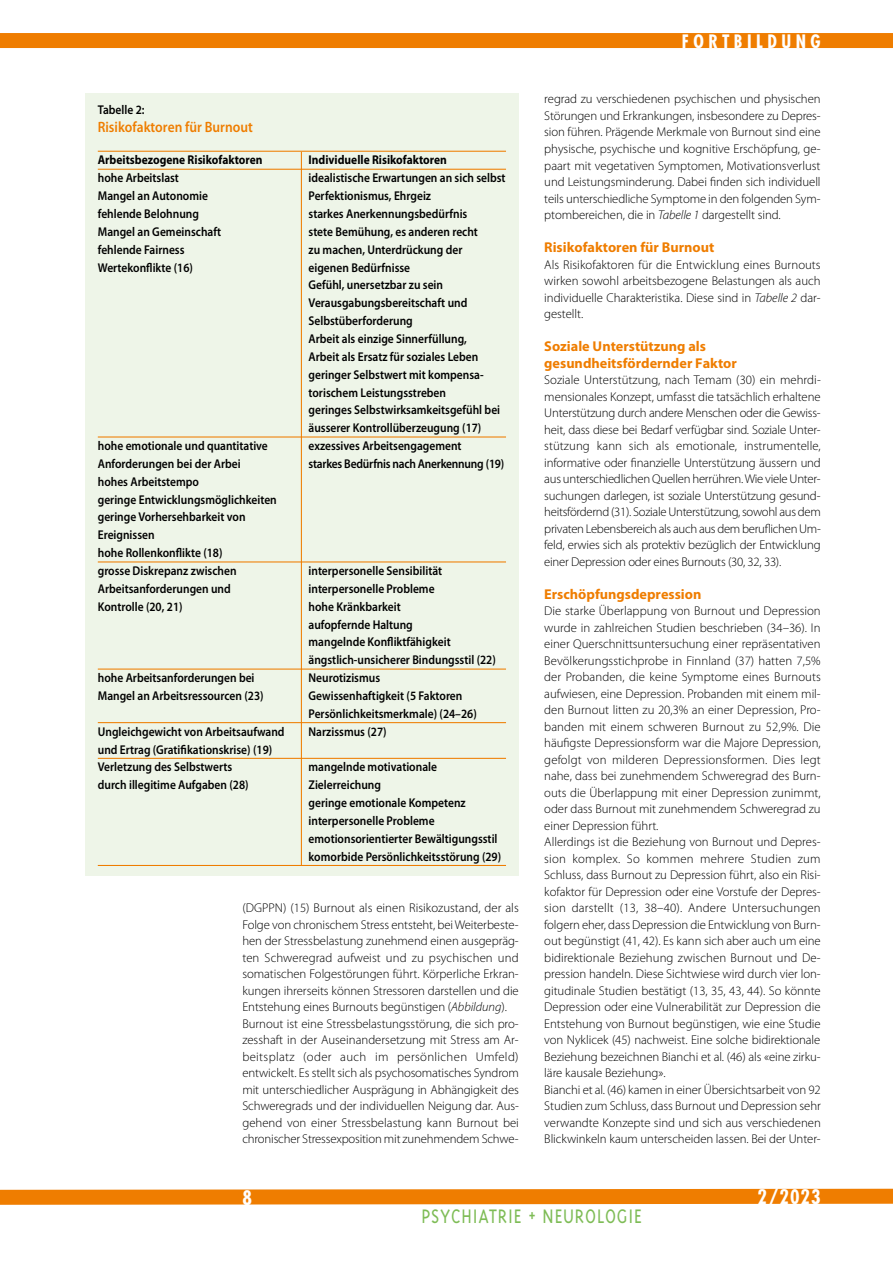
<style>
.page{position:relative;width:893px;height:1263px;background:#fff}
.page>*{position:absolute;margin:0;border:0;box-sizing:border-box;transform-origin:0 0}
.t1{font:300 22.5px "Triplex";letter-spacing:.04em;color:#7ebc56;scale:.88 1}
.t2{font:700 condensed 19.5px "Futura";color:#fff}
.t3{font:700 condensed 18px "Futura";letter-spacing:.25em;color:#fff}
.t4{font:600 15px "Myriad Pro";color:#ef7d00;scale:.9 1}
.t5{font:700 14.25px/16.5px "Myriad Pro";color:#ef7d00}
.t6{font:300 12.75px/16.5px "Myriad Pro";letter-spacing:-.005em;color:#000;text-align:justify}
.t7{font:600 12.75px/17.9px "Myriad Pro";color:#000;scale:.9 1}
.t8{font:700 12.75px "Myriad Pro";color:#000;scale:.9 1}
.t9{font:600 12.75px "Myriad Pro";letter-spacing:-.02em;color:#000;scale:.9 1}
.s1{font-style:italic}
</style>
<div class="page">
<div style="left:0;top:33px;width:893px;height:15px;background:#ef7d00"></div>
<svg style="left:0;top:1188px;width:893px;height:17px;background:#f08c1d"></svg>
<div style="left:85px;top:94px;width:434px;height:782px;background:#eef5e8"></div>
<hr style="left:98px;top:151px;width:408px;height:1px;background:#ef7d00">
<hr style="left:98px;top:169px;width:408px;height:1px;background:#ef7d00">
<hr style="left:98px;top:436px;width:408px;height:1px;background:#ef7d00">
<hr style="left:98px;top:561px;width:408px;height:1px;background:#ef7d00">
<hr style="left:98px;top:668px;width:408px;height:2px;background:#ef7d00">
<hr style="left:98px;top:722px;width:408px;height:1px;background:#ef7d00">
<hr style="left:98px;top:758px;width:408px;height:1px;background:#ef7d00">
<hr style="left:98px;top:865px;width:408px;height:1px;background:#ef7d00">
<hr style="left:301px;top:152px;width:1px;height:714px;background:#ef7d00">
<p class="t7" style="left:98px;top:101px;width:53px">Tabelle 2:</p>
<p class="t4" style="left:98px;top:119px;width:174px">Risikofaktoren für Burnout</p>
<p class="t8" style="left:98px;top:153px;width:184px">Arbeitsbezogene Risikofaktoren</p>
<p class="t8" style="left:309px;top:153px;width:155px">Individuelle Risikofaktoren</p>
<p class="t7" style="left:98px;top:169px;width:92px">hohe Arbeitslast</p>
<p class="t7" style="left:309px;top:169px;width:220px">idealistische Erwartungen an sich selbst</p>
<p class="t7" style="left:98px;top:187px;width:124px">Mangel an Autonomie</p>
<p class="t7" style="left:309px;top:187px;width:138px">Perfektionismus, Ehrgeiz</p>
<p class="t7" style="left:98px;top:205px;width:114px">fehlende Belohnung</p>
<p class="t7" style="left:309px;top:205px;width:178px">starkes Anerkennungsbedürfnis</p>
<p class="t7" style="left:98px;top:223px;width:139px">Mangel an Gemeinschaft</p>
<p class="t7" style="left:309px;top:223px;width:190px">stete Bemühung, es anderen recht</p>
<p class="t7" style="left:98px;top:241px;width:98px">fehlende Fairness</p>
<p class="t7" style="left:309px;top:241px;width:173px">zu machen, Unterdrückung der</p>
<p class="t7" style="left:98px;top:259px;width:107px">Wertekonflikte (16)</p>
<p class="t7" style="left:309px;top:259px;width:214px">eigenen Bedürfnisse<br>Gefühl, unersetzbar zu sein<br>Verausgabungsbereitschaft und<br>Selbstüberforderung<br>Arbeit als einzige Sinnerfüllung,<br>Arbeit als Ersatz für soziales Leben geringer Selbstwert mit kompensa&shy;torischem Leistungsstreben<br>geringes Selbstwirksamkeitsgefühl bei äusserer Kontrollüberzeugung (17)</p>
<p class="t7" style="left:98px;top:437px;width:190px">hohe emotionale und quantitative</p>
<p class="t7" style="left:309px;top:437px;width:172px">exzessives Arbeitsengagement</p>
<p class="t7" style="left:98px;top:455px;width:160px">Anforderungen bei der Arbei</p>
<p class="t9" style="left:309px;top:457px;width:219px">starkes Bedürfnis nach Anerkennung (19)</p>
<p class="t7" style="left:98px;top:473px;width:200px">hohes Arbeitstempo<br>geringe Entwicklungsmöglichkeiten geringe Vorhersehbarkeit von<br>Ereignissen<br>hohe Rollenkonflikte (18)<br>grosse Diskrepanz zwischen</p>
<p class="t7" style="left:309px;top:562px;width:150px">interpersonelle Sensibilität</p>
<p class="t7" style="left:98px;top:580px;width:149px">Arbeitsanforderungen und</p>
<p class="t7" style="left:309px;top:580px;width:142px">interpersonelle Probleme</p>
<p class="t7" style="left:98px;top:598px;width:96px">Kontrolle (20, 21)</p>
<p class="t7" style="left:309px;top:598px;width:210px">hohe Kränkbarkeit<br>aufopfernde Haltung<br>mangelnde Konfliktfähigkeit ängstlich-unsicherer Bindungsstil (22)</p>
<p class="t7" style="left:98px;top:669px;width:176px">hohe Arbeitsanforderungen bei</p>
<p class="t7" style="left:309px;top:669px;width:81px">Neurotizismus</p>
<p class="t7" style="left:98px;top:687px;width:186px">Mangel an Arbeitsressourcen (23)</p>
<p class="t7" style="left:309px;top:687px;width:188px">Gewissenhaftigkeit (5 Faktoren<br>Persönlichkeitsmerkmale) (24–26)</p>
<p class="t7" style="left:98px;top:723px;width:209px">Ungleichgewicht von Arbeitsaufwand</p>
<p class="t7" style="left:309px;top:723px;width:88px">Narzissmus (27)</p>
<p class="t7" style="left:98px;top:740px;width:195px">und Ertrag (Gratifikationskrise) (19)<br>Verletzung des Selbstwerts</p>
<p class="t7" style="left:309px;top:758px;width:144px">mangelnde motivationale</p>
<p class="t7" style="left:98px;top:776px;width:169px">durch illegitime Aufgaben (28)</p>
<p class="t7" style="left:309px;top:776px;width:216px">Zielerreichung<br>geringe emotionale Kompetenz interpersonelle Probleme emotionsorientierter Bewältigungsstil komorbide Persönlichkeitsstörung (29)</p>
<p class="t6" style="left:242px;top:900px;width:278px;text-align:left">(DGPPN) (15) Burnout als einen Risikozustand, der als Folge von chronischem Stress entsteht, bei Weiterbeste&shy;hen der Stressbelastung zunehmend einen ausgepräg&shy;ten Schweregrad aufweist und zu psychischen und somatischen Folgestörungen führt. Körperliche Erkran&shy;kungen ihrerseits können Stressoren darstellen und die Entstehung eines Burnouts begünstigen (<span class="s1">Abbildung</span>).<br>Burnout ist eine Stressbelastungsstörung, die sich pro&shy;zesshaft in der Auseinandersetzung mit Stress am Ar&shy;beitsplatz (oder auch im persönlichen Umfeld) entwickelt. Es stellt sich als psychosomatisches Syndrom mit unterschiedlicher Ausprägung in Abhängigkeit des Schweregrads und der individuellen Neigung dar. Aus&shy;gehend von einer Stressbelastung kann Burnout bei chronischer Stressexposition mit zunehmendem Schwe-</p>
<h3 class="t3" style="left:682px;top:30px;width:140px">FORTBILDUNG</h3>
<p class="t6" style="left:544px;top:91px;width:278px">regrad zu verschiedenen psychischen und physischen Störungen und Erkrankungen, insbesondere zu Depres&shy;sion führen. Prägende Merkmale von Burnout sind eine physische, psychische und kognitive Erschöpfung, ge&shy;paart mit vegetativen Symptomen, Motivationsverlust und Leistungsminderung. Dabei finden sich individuell teils unterschiedliche Symptome in den folgenden Sym&shy;ptombereichen, die in <span class="s1">Tabelle 1</span> dargestellt sind.</p>
<p class="t5" style="left:544px;top:239px;width:172px">Risikofaktoren für Burnout</p>
<p class="t6" style="left:544px;top:256px;width:278px">Als Risikofaktoren für die Entwicklung eines Burnouts wirken sowohl arbeitsbezogene Belastungen als auch individuelle Charakteristika. Diese sind in <span class="s1">Tabelle 2</span> dar&shy;gestellt.</p>
<p class="t5" style="left:544px;top:338px;width:194px">Soziale Unterstützung als gesundheitsfördernder Faktor</p>
<p class="t6" style="left:544px;top:372px;width:278px">Soziale Unterstützung, nach Temam (30) ein mehrdi&shy;mensionales Konzept, umfasst die tatsächlich erhaltene Unterstützung durch andere Menschen oder die Gewiss&shy;heit, dass diese bei Bedarf verfügbar sind. Soziale Unter&shy;stützung kann sich als emotionale, instrumentelle, informative oder finanzielle Unterstützung äussern und aus unterschiedlichen Quellen herrühren. Wie viele Unter&shy;suchungen darlegen, ist soziale Unterstützung gesund&shy;heitsfördernd (31). Soziale Unterstützung, sowohl aus dem privaten Lebensbereich als auch aus dem beruflichen Um&shy;feld, erwies sich als protektiv bezüglich der Entwicklung einer Depression oder eines Burnouts (30, 32, 33).</p>
<p class="t5" style="left:544px;top:586px;width:159px">Erschöpfungsdepression</p>
<p class="t6" style="left:544px;top:603px;width:278px;text-align:left">Die starke Überlappung von Burnout und Depression wurde in zahlreichen Studien beschrieben (34–36). In einer Querschnittsuntersuchung einer repräsentativen Bevölkerungsstichprobe in Finnland (37) hatten 7,5% der Probanden, die keine Symptome eines Burnouts aufwiesen, eine Depression. Probanden mit einem mil&shy;den Burnout litten zu 20,3% an einer Depression, Pro&shy;banden mit einem schweren Burnout zu 52,9%. Die häufigste Depressionsform war die Majore Depression, gefolgt von milderen Depressionsformen. Dies legt nahe, dass bei zunehmendem Schweregrad des Burn&shy;outs die Überlappung mit einer Depression zunimmt, oder dass Burnout mit zunehmendem Schweregrad zu einer Depression führt.<br>Allerdings ist die Beziehung von Burnout und Depres&shy;sion komplex. So kommen mehrere Studien zum Schluss, dass Burnout zu Depression führt, also ein Risi&shy;kofaktor für Depression oder eine Vorstufe der Depres&shy;sion darstellt (13, 38–40). Andere Untersuchungen folgern eher, dass Depression die Entwicklung von Burn&shy;out begünstigt (41, 42). Es kann sich aber auch um eine bidirektionale Beziehung zwischen Burnout und De&shy;pression handeln. Diese Sichtwiese wird durch vier lon&shy;gitudinale Studien bestätigt (13, 35, 43, 44). So könnte Depression oder eine Vulnerabilität zur Depression die Entstehung von Burnout begünstigen, wie eine Studie von Nyklicek (45) nachweist. Eine solche bidirektionale Beziehung bezeichnen Bianchi et al. (46) als «eine zirku&shy;läre kausale Beziehung».<br>Bianchi et al. (46) kamen in einer Übersichtsarbeit von 92<br>Studien zum Schluss, dass Burnout und Depression sehr verwandte Konzepte sind und sich aus verschiedenen Blickwinkeln kaum unterscheiden lassen. Bei der Unter-</p>
<h2 class="t2" style="left:242px;top:1185px;width:11px">8</h2>
<h2 class="t2" style="left:757px;top:1184px;width:65px">2/2023</h2>
<h1 class="t1" style="left:421px;top:1203px;width:252px">PSYCHIATRIE + NEUROLOGIE</h1>
</div>
